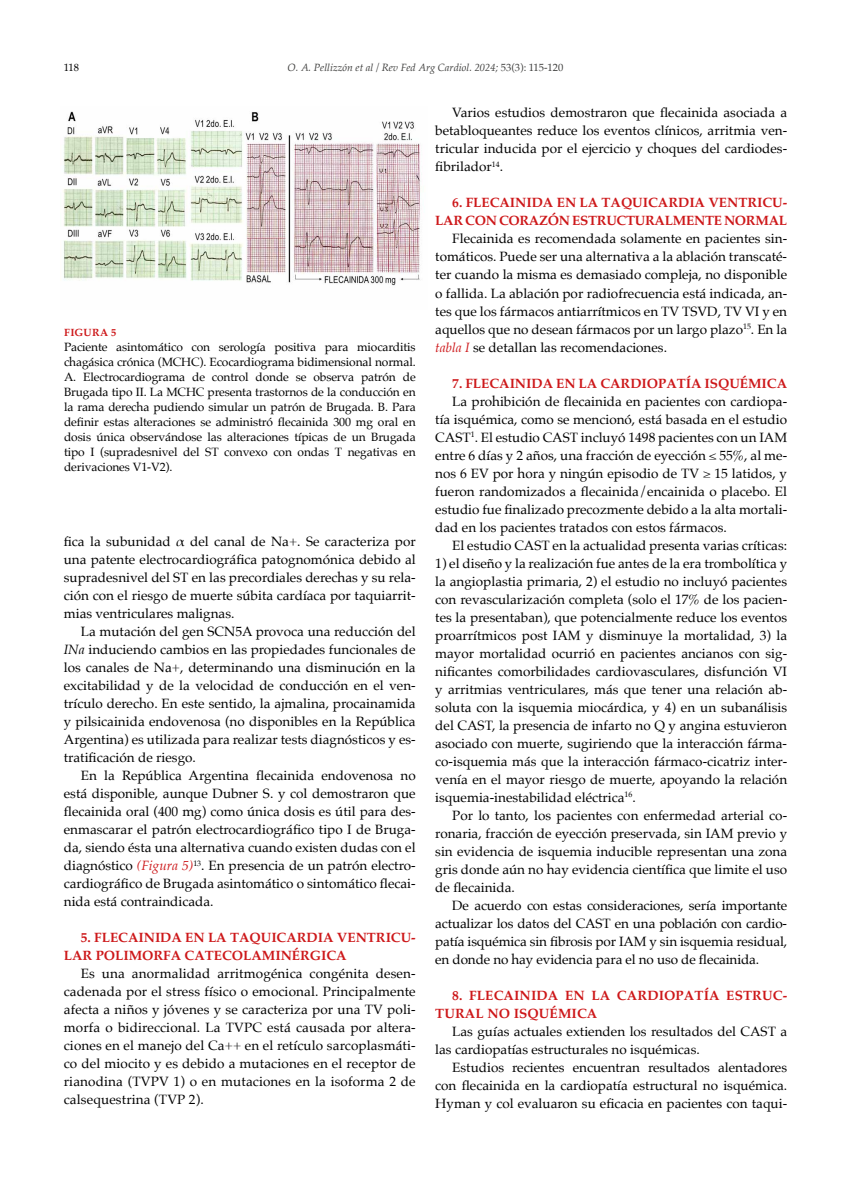
<style>
.page{position:relative;width:851px;height:1191px;background:#fff}
.page>*{position:absolute;margin:0;border:0;box-sizing:border-box;transform-origin:0 0}
.t1{font:13.5px/18px "Palatino";color:#000;text-align:justify}
.t2{font:700 13.5px/18px "Palatino";color:#cd1719}
.t3{font:700 13.5px/18px "Palatino";letter-spacing:-.02em;color:#cd1719;text-align:right}
.t4{font:12px/15px "Palatino";letter-spacing:-.01em;color:#000;text-align:justify}
.t5{font:italic 10.5px "Palatino";color:#3c3c3b}
.t6{font:700 10.5px "Palatino";letter-spacing:.045em;color:#cd1719}
.t7{font:10.5px "Palatino";color:#000}
.s1{font-style:normal}
.s2{font-style:italic}
.s3{font-style:italic;color:#cd1719}
</style>
<div class="page">
<img style="left:63px;top:111px;width:357px;height:175px">
<p class="t7" style="left:64px;top:58px;width:17px">118</p>
<p class="t5" style="left:287px;top:58px;width:277px">O. A. Pellizzón et al / Rev Fed Arg Cardiol. 2024; <span class="s1">53(3): 115-120</span></p>
<p class="t6" style="left:64px;top:324px;width:54px">FIGURA 5</p>
<p class="t4" style="left:64px;top:339px;width:353px">Paciente asintomático con serología positiva para miocarditis chagásica crónica (MCHC). Ecocardiograma bidimensional normal.<br>A. Electrocardiograma de control donde se observa patrón de Brugada tipo II. La MCHC presenta trastornos de la conducción en la rama derecha pudiendo simular un patrón de Brugada. B. Para definir estas alteraciones se administró flecainida 300 mg oral en dosis única observándose las alteraciones típicas de un Brugada tipo I (supradesnivel del ST convexo con ondas T negativas en derivaciones V1-V2).</p>
<p class="t1" style="left:64px;top:532px;width:353px">fica la subunidad α del canal de Na+. Se caracteriza por una patente electrocardiográfica patognomónica debido al supradesnivel del ST en las precordiales derechas y su rela&shy;ción con el riesgo de muerte súbita cardíaca por taquiarrit&shy;mias ventriculares malignas.</p>
<p class="t1" style="left:64px;top:622px;width:353px;text-indent:17px">La mutación del gen SCN5A provoca una reducción del <span class="s2">INa</span> induciendo cambios en las propiedades funcionales de los canales de Na+, determinando una disminución en la excitabilidad y de la velocidad de conducción en el ven&shy;trículo derecho. En este sentido, la ajmalina, procainamida y pilsicainida endovenosa (no disponibles en la República Argentina) es utilizada para realizar tests diagnósticos y es&shy;tratificación de riesgo.</p>
<p class="t1" style="left:64px;top:766px;width:353px;text-indent:17px">En la República Argentina flecainida endovenosa no está disponible, aunque Dubner S. y col demostraron que flecainida oral (400 mg) como única dosis es útil para des&shy;enmascarar el patrón electrocardiográfico tipo I de Bruga&shy;da, siendo ésta una alternativa cuando existen dudas con el diagnóstico <span class="s3">(Figura 5)</span><sup>13</sup>. En presencia de un patrón electro&shy;cardiográfico de Brugada asintomático o sintomático flecai&shy;nida está contraindicada.</p>
<p class="t2" style="left:64px;top:928px;width:353px;text-indent:17px">5. FLECAINIDA EN LA TAQUICARDIA VENTRICU-<br>LAR POLIMORFA CATECOLAMINÉRGICA</p>
<p class="t1" style="left:64px;top:964px;width:353px;text-indent:17px">Es una anormalidad arritmogénica congénita desen&shy;cadenada por el stress físico o emocional. Principalmente afecta a niños y jóvenes y se caracteriza por una TV poli&shy;morfa o bidireccional. La TVPC está causada por altera&shy;ciones en el manejo del Ca++ en el retículo sarcoplasmáti&shy;co del miocito y es debido a mutaciones en el receptor de rianodina (TVPV 1) o en mutaciones en la isoforma 2 de calsequestrina (TVP 2).</p>
<p class="t1" style="left:435px;top:104px;width:353px;text-indent:17px">Varios estudios demostraron que flecainida asociada a betabloqueantes reduce los eventos clínicos, arritmia ven&shy;tricular inducida por el ejercicio y choques del cardiodes&shy;fibrilador<sup>14</sup>.</p>
<p class="t3" style="left:435px;top:193px;width:353px">6. FLECAINIDA EN LA TAQUICARDIA VENTRICU-<br>LAR CON CORAZÓN ESTRUCTURALMENTE NORMAL</p>
<p class="t1" style="left:435px;top:230px;width:353px;text-indent:17px">Flecainida es recomendada solamente en pacientes sin&shy;tomáticos. Puede ser una alternativa a la ablación transcaté&shy;ter cuando la misma es demasiado compleja, no disponible o fallida. La ablación por radiofrecuencia está indicada, an&shy;tes que los fármacos antiarrítmicos en TV TSVD, TV VI y en aquellos que no desean fármacos por un largo plazo<sup>15</sup>. En la <span class="s3">tabla I</span> se detallan las recomendaciones.</p>
<p class="t2" style="left:452px;top:373px;width:336px">7. FLECAINIDA EN LA CARDIOPATÍA ISQUÉMICA</p>
<p class="t1" style="left:435px;top:392px;width:353px;text-indent:17px">La prohibición de flecainida en pacientes con cardiopa&shy;tía isquémica, como se mencionó, está basada en el estudio CAST<sup>1</sup>. El estudio CAST incluyó 1498 pacientes con un IAM entre 6 días y 2 años, una fracción de eyección ≤ 55%, al me&shy;nos 6 EV por hora y ningún episodio de TV ≥ 15 latidos, y fueron randomizados a flecainida/encainida o placebo. El estudio fue finalizado precozmente debido a la alta mortali&shy;dad en los pacientes tratados con estos fármacos.</p>
<p class="t1" style="left:452px;top:536px;width:336px">El estudio CAST en la actualidad presenta varias críticas:</p>
<p class="t1" style="left:435px;top:554px;width:353px">1) el diseño y la realización fue antes de la era trombolítica y la angioplastia primaria, 2) el estudio no incluyó pacientes con revascularización completa (solo el 17% de los pacien&shy;tes la presentaban), que potencialmente reduce los eventos proarrítmicos post IAM y disminuye la mortalidad, 3) la mayor mortalidad ocurrió en pacientes ancianos con sig&shy;nificantes comorbilidades cardiovasculares, disfunción VI y arritmias ventriculares, más que tener una relación ab&shy;soluta con la isquemia miocárdica, y 4) en un subanálisis del CAST, la presencia de infarto no Q y angina estuvieron asociado con muerte, sugiriendo que la interacción fárma&shy;co-isquemia más que la interacción fármaco-cicatriz inter&shy;venía en el mayor riesgo de muerte, apoyando la relación isquemia-inestabilidad eléctrica<sup>16</sup>.</p>
<p class="t1" style="left:435px;top:806px;width:353px;text-indent:17px">Por lo tanto, los pacientes con enfermedad arterial co&shy;ronaria, fracción de eyección preservada, sin IAM previo y sin evidencia de isquemia inducible representan una zona gris donde aún no hay evidencia científica que limite el uso de flecainida.</p>
<p class="t1" style="left:435px;top:896px;width:353px;text-indent:17px">De acuerdo con estas consideraciones, sería importante actualizar los datos del CAST en una población con cardio&shy;patía isquémica sin fibrosis por IAM y sin isquemia residual, en donde no hay evidencia para el no uso de flecainida.</p>
<p class="t2" style="left:435px;top:985px;width:353px;text-indent:17px">8. FLECAINIDA EN LA CARDIOPATÍA ESTRUC-<br>TURAL NO ISQUÉMICA</p>
<p class="t1" style="left:435px;top:1022px;width:353px;text-indent:17px">Las guías actuales extienden los resultados del CAST a las cardiopatías estructurales no isquémicas.</p>
<p class="t1" style="left:435px;top:1058px;width:353px;text-indent:17px">Estudios recientes encuentran resultados alentadores con flecainida en la cardiopatía estructural no isquémica.<br>Hyman y col evaluaron su eficacia en pacientes con taqui-</p>
</div>
